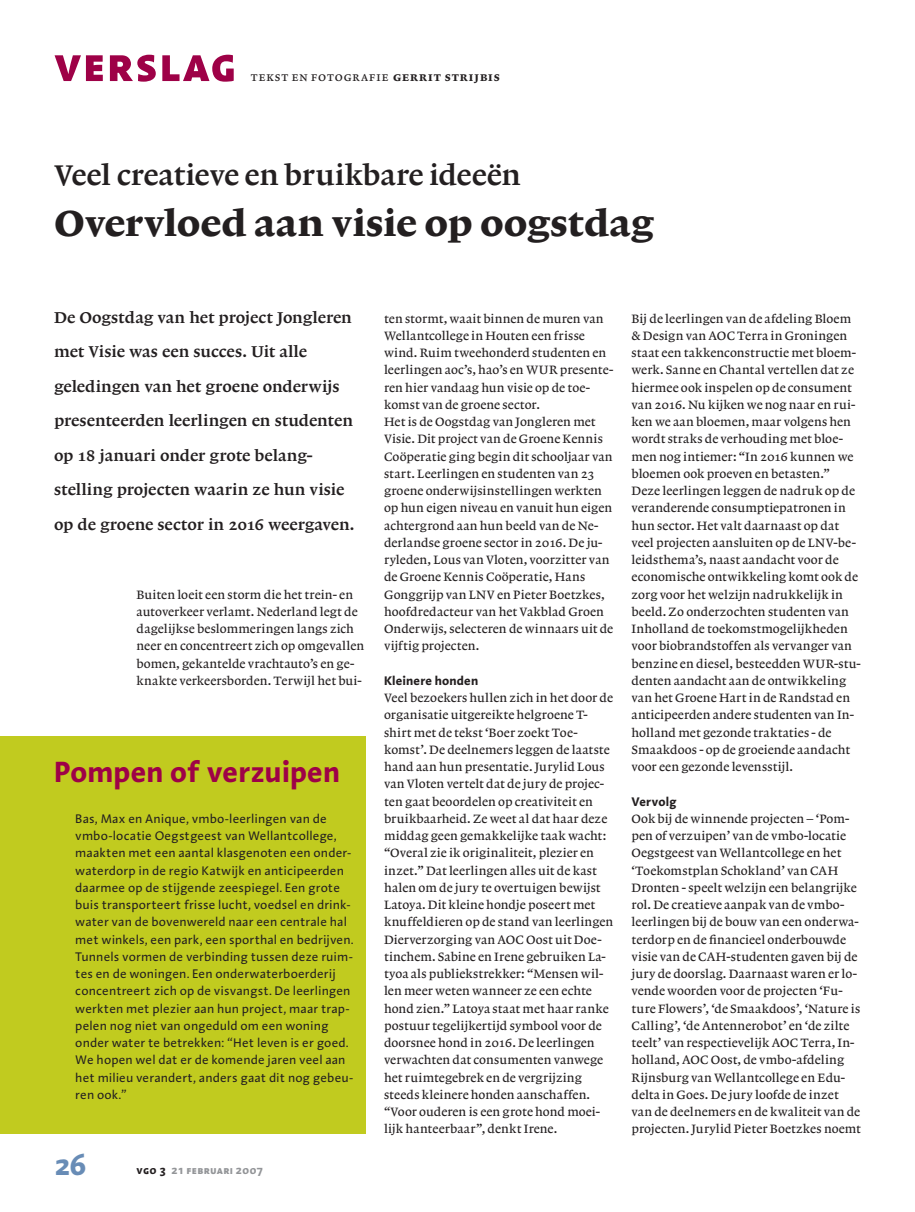
<style>
.page{position:relative;width:915px;height:1212px;background:#fff}
.page>*{position:absolute;margin:0;border:0;box-sizing:border-box;transform-origin:0 0}
.t1{font:700 52.5px "Linotype Aroma SC";letter-spacing:.02em;color:#9e0147}
.t2{font:500 38.25px "Lexicon No 1 Roman E";letter-spacing:-.005em;color:#231f20}
.t3{font:500 30px "Lexicon No 1 Roman C";letter-spacing:-.005em;color:#231f20}
.t4{font:700 30px "Linotype Aroma";color:#9e0147}
.t5{font:700 30px "Linotype Aroma";color:#688cb6}
.t6{font:500 16.5px/34.5px "Lexicon No 1 Roman C";color:#231f20}
.t7{font:500 12.75px/17.2px "Lexicon No 1 Roman A";letter-spacing:.01em;color:#231f20}
.t8{font:12.75px/17.2px "Linotype Aroma";letter-spacing:.005em;color:#231f20}
.t9{font:12.75px "Lexicon No 1 Roman A Exp";letter-spacing:.065em;color:#231f20}
.t10{font:700 12.75px "Linotype Aroma";letter-spacing:.01em;color:#231f20}
.t11{font:700 12px "Linotype Aroma SC";letter-spacing:.02em;color:#939598}
.s1{font-family:"Lexicon No 1 Roman D Exp"}
.s2{color:#231f20}
</style>
<div class="page">
<div style="left:0;top:737px;width:366px;height:397px;background:#c1cb1f"></div>
<h1 class="t1" style="left:54px;top:28px;width:184px">verslag</h1>
<p class="t9" style="left:251px;top:70px;width:250px">tekst en fotografie <span class="s1">gerrit strijbis</span></p>
<h3 class="t3" style="left:54px;top:158px;width:468px">Veel creatieve en bruikbare ideeën</h3>
<h2 class="t2" style="left:54px;top:202px;width:601px">Overvloed aan visie op oogstdag</h2>
<p class="t6" style="left:54px;top:300px;width:302px">De Oogstdag van het project Jongleren met Visie was een succes. Uit alle geledingen van het groene onderwijs presenteerden leerlingen en studenten op 18 januari onder grote belang&shy;stelling projecten waarin ze hun visie op de groene sector in 2016 weergaven.</p>
<p class="t7" style="left:136px;top:586px;width:229px">Buiten loeit een storm die het trein- en autoverkeer verlamt. Nederland legt de dagelijkse beslommeringen langs zich neer en concentreert zich op omgevallen bomen, gekantelde vrachtauto’s en ge&shy;knakte verkeersborden. Terwijl het bui-</p>
<h3 class="t4" style="left:54px;top:752px;width:287px">Pompen of verzuipen</h3>
<p class="t8" style="left:75px;top:810px;width:280px">Bas, Max en Anique, vmbo-leerlingen van de vmbo-locatie Oegstgeest van Wellantcollege, maakten met een aantal klasgenoten een onder&shy;waterdorp in de regio Katwijk en anticipeerden daarmee op de stijgende zeespiegel. Een grote buis transporteert frisse lucht, voedsel en drink&shy;water van de bovenwereld naar een centrale hal met winkels, een park, een sporthal en bedrijven.<br>Tunnels vormen de verbinding tussen deze ruim&shy;tes en de woningen. Een onderwaterboerderij concentreert zich op de visvangst. De leerlingen werkten met plezier aan hun project, maar trap&shy;pelen nog niet van ongeduld om een woning onder water te betrekken: “Het leven is er goed.<br>We hopen wel dat er de komende jaren veel aan het milieu verandert, anders gaat dit nog gebeu&shy;ren ook.”</p>
<h3 class="t5" style="left:54px;top:1144px;width:34px">26</h3>
<p class="t11" style="left:136px;top:1162px;width:128px"><span class="s2">vgo 3</span> 21 februari 2007</p>
<p class="t7" style="left:384px;top:310px;width:231px">ten stormt, waait binnen de muren van Wellantcollege in Houten een frisse wind. Ruim tweehonderd studenten en leerlingen aoc’s, hao’s en WUR presente&shy;ren hier vandaag hun visie op de toe&shy;komst van de groene sector.<br>Het is de Oogstdag van Jongleren met Visie. Dit project van de Groene Kennis Coöperatie ging begin dit schooljaar van start. Leerlingen en studenten van 23 groene onderwijsinstellingen werkten op hun eigen niveau en vanuit hun eigen achtergrond aan hun beeld van de Ne&shy;derlandse groene sector in 2016. De ju&shy;ryleden, Lous van Vloten, voorzitter van de Groene Kennis Coöperatie, Hans Gonggrijp van LNV en Pieter Boetzkes, hoofdredacteur van het Vakblad Groen Onderwijs, selecteren de winnaars uit de vijftig projecten.</p>
<p class="t10" style="left:384px;top:672px;width:96px">Kleinere honden</p>
<p class="t7" style="left:384px;top:689px;width:231px">Veel bezoekers hullen zich in het door de organisatie uitgereikte helgroene T&shy;shirt met de tekst ‘Boer zoekt Toe&shy;komst’. De deelnemers leggen de laatste hand aan hun presentatie. Jurylid Lous van Vloten vertelt dat de jury de projec&shy;ten gaat beoordelen op creativiteit en bruikbaarheid. Ze weet al dat haar deze middag geen gemakkelijke taak wacht: “Overal zie ik originaliteit, plezier en inzet.” Dat leerlingen alles uit de kast halen om de jury te overtuigen bewijst Latoya. Dit kleine hondje poseert met knuffeldieren op de stand van leerlingen Dierverzorging van AOC Oost uit Doe&shy;tinchem. Sabine en Irene gebruiken La&shy;tyoa als publiekstrekker: “Mensen wil&shy;len meer weten wanneer ze een echte hond zien.” Latoya staat met haar ranke postuur tegelijkertijd symbool voor de doorsnee hond in 2016. De leerlingen verwachten dat consumenten vanwege het ruimtegebrek en de vergrijzing steeds kleinere honden aanschaffen. “Voor ouderen is een grote hond moei&shy;lijk hanteerbaar”, denkt Irene.</p>
<p class="t7" style="left:631px;top:310px;width:231px">Bij de leerlingen van de afdeling Bloem &amp; Design van AOC Terra in Groningen staat een takkenconstructie met bloem&shy;werk. Sanne en Chantal vertellen dat ze hiermee ook inspelen op de consument van 2016. Nu kijken we nog naar en rui&shy;ken we aan bloemen, maar volgens hen wordt straks de verhouding met bloe&shy;men nog intiemer: “In 2016 kunnen we bloemen ook proeven en betasten.” Deze leerlingen leggen de nadruk op de veranderende consumptiepatronen in hun sector. Het valt daarnaast op dat veel projecten aansluiten op de LNV-be&shy;leidsthema’s, naast aandacht voor de economische ontwikkeling komt ook de zorg voor het welzijn nadrukkelijk in beeld. Zo onderzochten studenten van Inholland de toekomstmogelijkheden voor biobrandstoffen als vervanger van benzine en diesel, besteedden WUR-stu&shy;denten aandacht aan de ontwikkeling van het Groene Hart in de Randstad en anticipeerden andere studenten van In&shy;holland met gezonde traktaties - de Smaakdoos - op de groeiende aandacht voor een gezonde levensstijl.</p>
<p class="t10" style="left:631px;top:793px;width:47px">Vervolg</p>
<p class="t7" style="left:631px;top:810px;width:231px">Ook bij de winnende projecten – ‘Pom&shy;pen of verzuipen’ van de vmbo-locatie Oegstgeest van Wellantcollege en het ‘Toekomstplan Schokland’ van CAH Dronten - speelt welzijn een belangrijke rol. De creatieve aanpak van de vmbo&shy;leerlingen bij de bouw van een onderwa&shy;terdorp en de financieel onderbouwde visie van de CAH-studenten gaven bij de jury de doorslag. Daarnaast waren er lo&shy;vende woorden voor de projecten ‘Fu&shy;ture Flowers’, ‘de Smaakdoos’, ‘Nature is Calling’, ‘de Antennerobot’ en ‘de zilte teelt’ van respectievelijk AOC Terra, In&shy;holland, AOC Oost, de vmbo-afdeling Rijnsburg van Wellantcollege en Edu&shy;delta in Goes. De jury loofde de inzet van de deelnemers en de kwaliteit van de projecten. Jurylid Pieter Boetzkes noemt</p>
</div>
